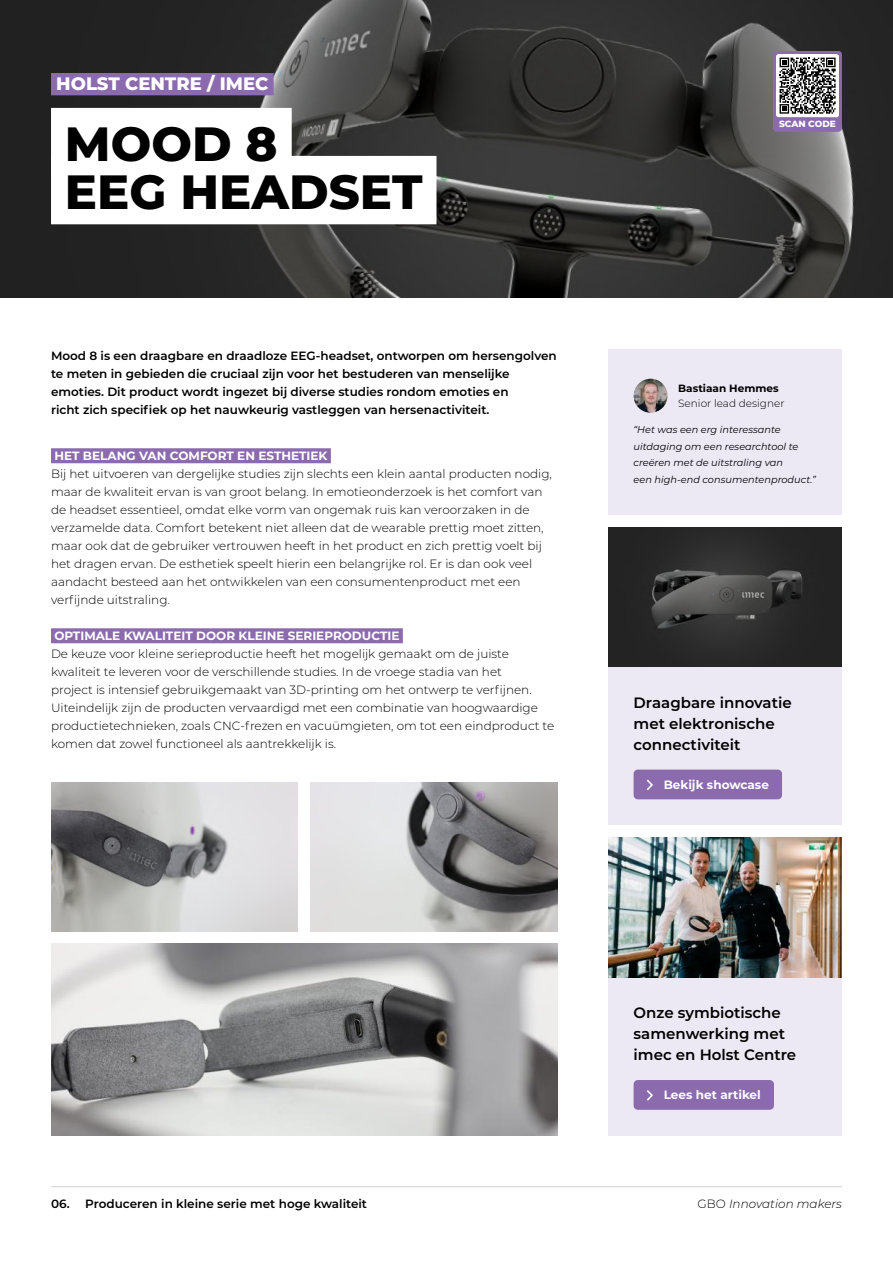
<style>
.page{position:relative;width:893px;height:1263px;background:#fff}
.page>*{position:absolute;margin:0;border:0;box-sizing:border-box;transform-origin:0 0}
.t1{font:800 48px/48px "Montserrat";color:#000}
.t2{font:800 18px "Montserrat";color:#fff}
.t3{font:600 15px/21px "Montserrat";color:#000}
.t4{font:300 12px/18px "Montserrat";color:#000}
.t5{font:600 12px/18px "Montserrat";color:#000}
.t6{font:700 12px "Montserrat";color:#fff}
.t7{font:italic 300 12px "Montserrat";color:#000}
.t8{font:300 10.5px "Montserrat";color:#000}
.t9{font:700 10.5px "Montserrat";color:#000}
.t10{font:italic 9.75px/16.5px "Montserrat";color:#000}
.t11{font:800 9px "Montserrat";color:#fff}
.s1{font-style:normal}
</style>
<div class="page">
<img style="left:608px;top:838px;width:234px;height:140px">
<img style="left:608px;top:527px;width:234px;height:140px">
<img style="left:51px;top:944px;width:506px;height:191px">
<img style="left:310px;top:782px;width:247px;height:149px">
<img style="left:51px;top:782px;width:247px;height:149px">
<img style="left:0;top:0;width:893px;height:298px">
<div style="left:608px;top:978px;width:234px;height:157px;background:#ede9f4"></div>
<div style="left:608px;top:667px;width:234px;height:158px;background:#ede9f4"></div>
<div style="left:608px;top:349px;width:234px;height:165px;background:#ede9f4"></div>
<div style="left:51px;top:448px;width:280px;height:15px;background:#8b6bae"></div>
<div style="left:51px;top:628px;width:352px;height:15px;background:#8b6bae"></div>
<div style="left:634px;top:1080px;width:140px;height:30px;background:#8b6bae;border-radius:4px"></div>
<div style="left:634px;top:769px;width:148px;height:30px;background:#8b6bae;border-radius:4px"></div>
<svg style="left:647px;top:1090px;width:6px;height:11px"></svg>
<svg style="left:647px;top:779px;width:6px;height:11px"></svg>
<div style="left:51px;top:108px;width:241px;height:68px;background:#fff"></div>
<div style="left:51px;top:156px;width:385px;height:68px;background:#fff"></div>
<img style="left:634px;top:379px;width:34px;height:34px;border-radius:17px">
<div style="left:51px;top:73px;width:223px;height:22px;background:#8b6bae"></div>
<svg style="left:773px;top:51px;width:69px;height:81px"></svg>
<hr style="left:51px;top:1186px;width:791px;height:1px;background:#cfd0d0">
<h2 class="t2" style="left:56px;top:71px;width:214px">HOLST CENTRE / IMEC</h2>
<h1 class="t1" style="left:65px;top:118px;width:359px">MOOD 8<br>EEG HEADSET</h1>
<p class="t5" style="left:51px;top:346px;width:507px">Mood 8 is een draagbare en draadloze EEG-headset, ontworpen om hersengolven te meten in gebieden die cruciaal zijn voor het bestuderen van menselijke emoties. Dit product wordt ingezet bij diverse studies rondom emoties en<br>richt zich specifiek op het nauwkeurig vastleggen van hersenactiviteit.</p>
<p class="t6" style="left:54px;top:447px;width:275px">HET BELANG VAN COMFORT EN ESTHETIEK</p>
<p class="t4" style="left:51px;top:464px;width:502px">Bij het uitvoeren van dergelijke studies zijn slechts een klein aantal producten nodig, maar de kwaliteit ervan is van groot belang. In emotieonderzoek is het comfort van de headset essentieel, omdat elke vorm van ongemak ruis kan veroorzaken in de verzamelde data. Comfort betekent niet alleen dat de wearable prettig moet zitten, maar ook dat de gebruiker vertrouwen heeft in het product en zich prettig voelt bij het dragen ervan. De esthetiek speelt hierin een belangrijke rol. Er is dan ook veel aandacht besteed aan het ontwikkelen van een consumentenproduct met een verfijnde uitstraling.</p>
<p class="t6" style="left:54px;top:627px;width:347px">OPTIMALE KWALITEIT DOOR KLEINE SERIEPRODUCTIE</p>
<p class="t4" style="left:51px;top:644px;width:505px">De keuze voor kleine serieproductie heeft het mogelijk gemaakt om de juiste kwaliteit te leveren voor de verschillende studies. In de vroege stadia van het<br>project is intensief gebruikgemaakt van 3D-printing om het ontwerp te verfijnen.<br>Uiteindelijk zijn de producten vervaardigd met een combinatie van hoogwaardige productietechnieken, zoals CNC-frezen en vacuümgieten, om tot een eindproduct te komen dat zowel functioneel als aantrekkelijk is.</p>
<p class="t11" style="left:779px;top:118px;width:58px">SCAN CODE</p>
<p class="t9" style="left:678px;top:380px;width:102px">Bastiaan Hemmes</p>
<p class="t8" style="left:678px;top:396px;width:108px">Senior lead designer</p>
<p class="t10" style="left:634px;top:421px;width:184px">“Het was een erg interessante uitdaging om een researchtool te creëren met de uitstraling van<br>een high-end consumentenproduct.”</p>
<p class="t3" style="left:634px;top:691px;width:160px">Draagbare innovatie met elektronische connectiviteit</p>
<p class="t6" style="left:664px;top:776px;width:107px">Bekijk showcase</p>
<p class="t3" style="left:634px;top:1001px;width:164px">Onze symbiotische samenwerking met imec en Holst Centre</p>
<p class="t6" style="left:664px;top:1086px;width:99px">Lees het artikel</p>
<p class="t5" style="left:51px;top:1194px;width:318px">06. Produceren in kleine serie met hoge kwaliteit</p>
<p class="t7" style="left:698px;top:1196px;width:146px"><span class="s1">GBO</span> Innovation makers</p>
</div>
